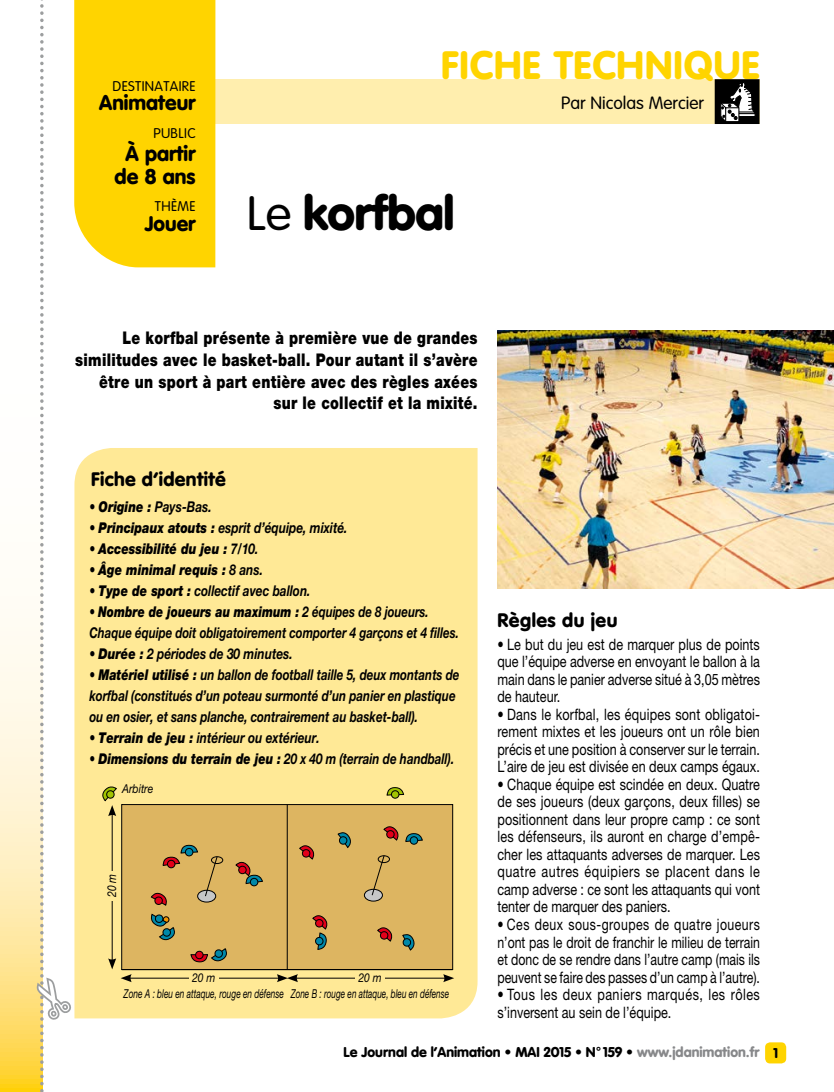
<style>
.page{position:relative;width:834px;height:1092px;background:#fff}
.page>*{position:absolute;margin:0;border:0;box-sizing:border-box;transform-origin:0 0}
.t1{font:900 47.25px "VAG Rounded";letter-spacing:-.01em;color:#000;scale:1.05 1}
.t2{font:900 39.02px "VAG Rounded";letter-spacing:.025em;color:#ffd400}
.t3{font:900 21px/22.8px "VAG Rounded";color:#000;text-align:center}
.t4{font:900 20.82px "VAG Rounded";color:#000}
.t5{font:900 19.25px "VAG Rounded";letter-spacing:.02em;color:#000}
.t6{font:900 17.5px/21.9px "Helvetica Neue";letter-spacing:.02em;color:#000;text-align:right;scale:.8 1}
.t7{font:300 17.5px "VAG Rounded";color:#000}
.t8{font:15.75px/17.5px "Helvetica Neue";color:#000;text-align:justify;scale:.8 1}
.t9{font:15.75px/17.5px "Helvetica Neue";color:#000;text-align:justify;scale:.78 1}
.t10{font:15.75px/17.5px "Helvetica Neue";letter-spacing:.04em;color:#000;scale:.8 1}
.t11{font:italic 700 14.88px/21px "Helvetica Neue";color:#000;scale:.78 1}
.t12{font:italic 700 14.88px "Helvetica Neue";color:#000;scale:.8 1}
.t13{font:italic 700 14.88px/21px "Helvetica Neue";color:#000;scale:.77 1}
.t14{font:italic 900 14.88px "Helvetica Neue";color:#000;scale:.8 1}
.t15{font:900 14px "VAG Rounded";color:#000}
.t16{font:300 13.83px "VAG Rounded";letter-spacing:.025em;color:#000}
.t17{font:italic 12.25px "Helvetica Neue";color:#000;scale:.68 1}
.t18{font:italic 12.25px "Helvetica Neue";color:#000;scale:.85 1}
.s1{font-weight:300}
.s2{font-weight:900}
.s3{font-weight:700}
.s4{color:#87888a}
</style>
<div class="page">
<div style="left:765px;top:1042px;width:21px;height:21px;background:#ffd400;border-radius:5px"></div>
<svg style="left:0;top:609px;width:34px;height:482px;background:#ffedb4"></svg>
<div style="left:76px;top:79px;width:683px;height:45px;background:#ffeeae"></div>
<div style="left:74px;top:0;width:141px;height:267px;background:#ffd400"></div>
<svg style="left:717px;top:82px;width:39px;height:39px;background:#525252"></svg>
<div style="left:714px;top:79px;width:45px;height:45px;border:2px solid #000"></div>
<div style="left:74px;top:448px;width:403px;height:570px;background:#ffe996"></div>
<div style="left:122px;top:804px;width:330px;height:165px;background:#ddb561"></div>
<div style="left:121px;top:804px;width:332px;height:165px;border:1px solid #000"></div>
<svg style="left:364px;top:889px;width:18px;height:12px"></svg>
<div style="left:364px;top:888px;width:19px;height:13px;border:1px solid #000;border-radius:50%"></div>
<div style="left:378px;top:855px;width:12px;height:7px;border:1px solid #000;border-radius:50%"></div>
<div style="left:167px;top:860px;width:8px;height:7px;border:1px solid #000;border-radius:50%"></div>
<svg style="left:299px;top:845px;width:16px;height:14px"></svg>
<svg style="left:383px;top:826px;width:16px;height:14px"></svg>
<svg style="left:386px;top:787px;width:18px;height:8px"></svg>
<div style="left:391px;top:790px;width:8px;height:8px;background:#a2c301;border-radius:50%"></div>
<div style="left:391px;top:790px;width:8px;height:8px;border:1px solid #000;border-radius:50%"></div>
<svg style="left:377px;top:927px;width:16px;height:14px"></svg>
<svg style="left:151px;top:892px;width:16px;height:13px"></svg>
<svg style="left:190px;top:948px;width:37px;height:14px"></svg>
<svg style="left:402px;top:934px;width:13px;height:16px"></svg>
<svg style="left:338px;top:832px;width:13px;height:15px"></svg>
<svg style="left:405px;top:833px;width:17px;height:8px"></svg>
<div style="left:410px;top:836px;width:7px;height:8px;background:#0088a9;border-radius:50%"></div>
<div style="left:410px;top:836px;width:8px;height:8px;border:1px solid #000;border-radius:50%"></div>
<svg style="left:312px;top:915px;width:16px;height:34px"></svg>
<div style="left:315px;top:936px;width:8px;height:9px;background:#0088a9;border-radius:3px"></div>
<div style="left:315px;top:936px;width:8px;height:9px;border:1px solid #000;border-radius:3px"></div>
<svg style="left:236px;top:861px;width:27px;height:22px"></svg>
<div style="left:250px;top:878px;width:8px;height:7px;background:#0088a9;border-radius:50%"></div>
<div style="left:250px;top:878px;width:8px;height:7px;border:1px solid #000;border-radius:50%"></div>
<svg style="left:162px;top:844px;width:36px;height:21px"></svg>
<div style="left:185px;top:848px;width:8px;height:8px;background:#0088a9;border-radius:50%"></div>
<div style="left:185px;top:848px;width:8px;height:8px;border:1px solid #000;border-radius:50%"></div>
<svg style="left:151px;top:913px;width:24px;height:28px"></svg>
<hr style="left:287px;top:804px;width:1px;height:165px;background:#000">
<hr style="left:122px;top:969px;width:330px;height:1px;background:#000">
<svg style="left:371px;top:855px;width:14px;height:41px"></svg>
<div style="left:198px;top:890px;width:18px;height:12px;background:#c6c7c8;border-radius:50%"></div>
<div style="left:197px;top:889px;width:19px;height:13px;border:1px solid #000;border-radius:50%"></div>
<div style="left:211px;top:856px;width:12px;height:7px;border:1px solid #000;border-radius:50%"></div>
<svg style="left:204px;top:856px;width:14px;height:40px"></svg>
<hr style="left:112px;top:813px;width:1px;height:148px;background:#000">
<svg style="left:100px;top:785px;width:17px;height:31px"></svg>
<div style="left:106px;top:870px;width:10px;height:30px;background:#ffe996"></div>
<hr style="left:129px;top:977px;width:150px;height:1px;background:#000">
<svg style="left:108px;top:958px;width:24px;height:24px"></svg>
<div style="left:189px;top:972px;width:30px;height:9px;background:#ffe996"></div>
<hr style="left:295px;top:977px;width:151px;height:1px;background:#000">
<svg style="left:277px;top:974px;width:21px;height:8px"></svg>
<svg style="left:443px;top:974px;width:11px;height:8px"></svg>
<div style="left:355px;top:972px;width:30px;height:9px;background:#ffe996"></div>
<img style="left:497px;top:330px;width:336px;height:258px">
<svg style="left:34px;top:0;width:37px;height:1092px"></svg>
<p class="t16" style="left:113px;top:79px;width:84px">Destinataire</p>
<h3 class="t4" style="left:99px;top:90px;width:98px">Animateur</h3>
<p class="t16" style="left:153px;top:125px;width:44px">Public</p>
<h3 class="t3" style="left:115px;top:143px;width:82px">à partir de 8 ans</h3>
<p class="t16" style="left:155px;top:199px;width:42px">Thème</p>
<h3 class="t4" style="left:145px;top:210px;width:52px">Jouer</h3>
<h2 class="t2" style="left:441px;top:41px;width:320px">Fiche technique</h2>
<h1 class="t1" style="left:247px;top:184px;width:199px"><span class="s1">Le</span> korfbal</h1>
<p class="t7" style="left:561px;top:93px;width:144px">Par Nicolas Mercier</p>
<p class="t6" style="left:75px;top:326px;width:504px">Le korfbal présente à première vue de grandes similitudes avec le basket-ball. Pour autant il s’avère être un sport à part entière avec des règles axées sur le collectif et la mixité.</p>
<p class="t5" style="left:91px;top:467px;width:136px">Fiche d’identité</p>
<p class="t12" style="left:89px;top:497px;width:154px">• <span class="s2">Origine :</span> Pays-Bas.</p>
<p class="t12" style="left:89px;top:518px;width:324px">• <span class="s2">Principaux atouts :</span> esprit d’équipe, mixité.</p>
<p class="t14" style="left:89px;top:539px;width:213px"><span class="s3">•</span> Accessibilité du jeu : <span class="s3">7/10.</span></p>
<p class="t14" style="left:89px;top:560px;width:218px"><span class="s3">•</span> Âge minimal requis : <span class="s3">8 ans.</span></p>
<p class="t12" style="left:89px;top:581px;width:278px">• <span class="s2">Type de sport :</span> collectif avec ballon.</p>
<p class="t13" style="left:89px;top:600px;width:481px">• <span class="s2">Nombre de joueurs au maximum :</span> 2 équipes de 8 joueurs.<br>Chaque équipe doit obligatoirement comporter 4 garçons et 4 filles.</p>
<p class="t12" style="left:89px;top:644px;width:256px">• <span class="s2">Durée :</span> 2 périodes de 30 minutes.</p>
<p class="t11" style="left:89px;top:663px;width:476px">• <span class="s2">Matériel utilisé :</span> un ballon de football taille 5, deux montants de korfbal (constitués d’un poteau surmonté d’un panier en plastique ou en osier, et sans planche, contrairement au basket-ball).</p>
<p class="t12" style="left:89px;top:728px;width:289px">• <span class="s2">Terrain de jeu :</span> intérieur ou extérieur.</p>
<p class="t11" style="left:89px;top:747px;width:469px">• <span class="s2">Dimensions du terrain de jeu :</span> 20 x 40 m (terrain de handball).</p>
<p class="t18" style="left:122px;top:781px;width:38px">Arbitre</p>
<p class="t18" style="left:104px;top:897px;width:29px;rotate:-90deg">20m</p>
<p class="t18" style="left:192px;top:970px;width:29px">20 m</p>
<p class="t18" style="left:358px;top:970px;width:29px">20 m</p>
<p class="t17" style="left:124px;top:986px;width:480px">Zone A : bleu en attaque, rouge en défense Zone B : rouge en attaque, bleu en défense</p>
<p class="t5" style="left:497px;top:609px;width:121px">Règles du jeu</p>
<p class="t8" style="left:497px;top:635px;width:330px">• Le but du jeu est de marquer plus de points que l’équipe adverse en envoyant le ballon à la main dans le panier adverse situé à 3,05 mètres de hauteur.</p>
<p class="t8" style="left:497px;top:705px;width:329px">• Dans le korfbal, les équipes sont obligatoi&shy;rement mixtes et les joueurs ont un rôle bien précis et une position à conserver sur le terrain.<br>L’aire de jeu est divisée en deux camps égaux.</p>
<p class="t8" style="left:497px;top:775px;width:330px">• Chaque équipe est scindée en deux. Quatre de ses joueurs (deux garçons, deux filles) se positionnent dans leur propre camp : ce sont les défenseurs, ils auront en charge d’empê&shy;cher les attaquants adverses de marquer. Les quatre autres équipiers se placent dans le camp adverse : ce sont les attaquants qui vont tenter de marquer des paniers.</p>
<p class="t9" style="left:497px;top:915px;width:338px">• Ces deux sous-groupes de quatre joueurs n’ont pas le droit de franchir le milieu de terrain et donc de se rendre dans l’autre camp (mais ils peuvent se faire des passes d’un camp à l’autre).</p>
<p class="t10" style="left:497px;top:985px;width:329px">• Tous les deux paniers marqués, les rôles s’inversent au sein de l’équipe.</p>
<p class="t15" style="left:343px;top:1043px;width:436px">Le Journal de l’Animation • MAI 2015 • N° 159 • <span class="s4">www.jdanimation.fr</span> 1</p>
</div>
